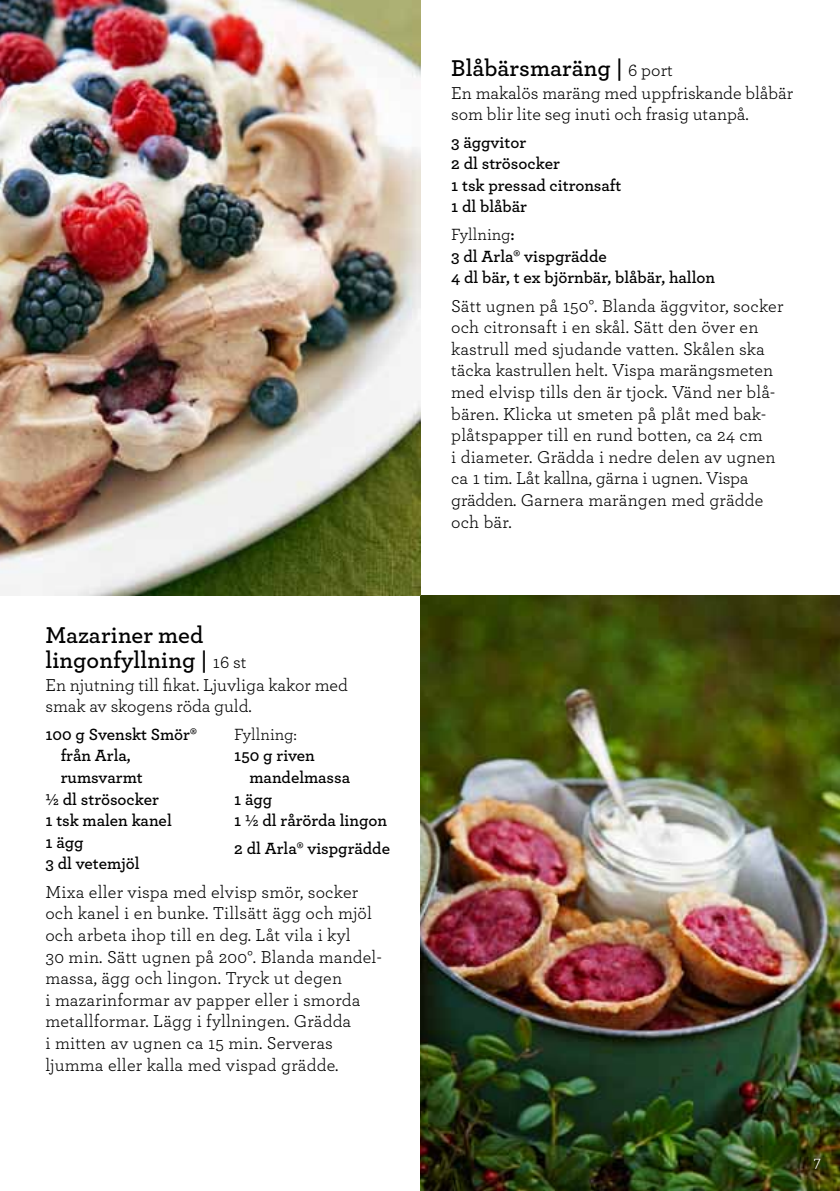
<style>
.page{position:relative;width:840px;height:1191px;background:#fff}
.page>*{position:absolute;margin:0;border:0;box-sizing:border-box;transform-origin:0 0}
.t1{font:600 24px/25px "Archer";letter-spacing:.005em;color:#000}
.t2{font:18px/21.6px "Archer";color:#000}
.t3{font:600 17px/21.6px "Archer";color:#000}
.t4{font:17px "Archer";color:#000}
.t5{font:16.4px "Archer";color:#fff}
.s1{font-weight:400;font-size:18px}
.s2{font-weight:400}
</style>
<div class="page">
<img style="left:420px;top:595px;width:419px;height:596px">
<img style="left:0;top:0;width:420px;height:595px">
<h1 class="t1" style="left:45px;top:621px;width:202px">Mazariner med lingonfyllning | <span class="s1">16 st</span></h1>
<p class="t2" style="left:45px;top:673px;width:304px">En njutning till fikat. Ljuvliga kakor med smak av skogens röda guld.</p>
<p class="t3" style="left:45px;top:722px;width:153px">100 g Svenskt Smör®</p>
<p class="t3" style="left:61px;top:744px;width:72px">från Arla,</p>
<p class="t3" style="left:61px;top:765px;width:84px">rumsvarmt</p>
<p class="t3" style="left:45px;top:787px;width:115px">½ dl strösocker</p>
<p class="t3" style="left:45px;top:808px;width:128px">1 tsk malen kanel</p>
<p class="t3" style="left:45px;top:830px;width:40px">1 ägg</p>
<p class="t3" style="left:45px;top:852px;width:96px">3 dl vetemjöl</p>
<p class="t2" style="left:45px;top:880px;width:337px">Mixa eller vispa med elvisp smör, socker och kanel i en bunke. Tillsätt ägg och mjöl och arbeta ihop till en deg. Låt vila i kyl<br>30 min. Sätt ugnen på 200°. Blanda mandel&shy;massa, ägg och lingon. Tryck ut degen<br>i mazarinformar av papper eller i smorda metallformar. Lägg i fyllningen. Grädda<br>i mitten av ugnen ca 15 min. Serveras ljumma eller kalla med vispad grädde.</p>
<p class="t4" style="left:234px;top:722px;width:64px">Fyllning:</p>
<p class="t3" style="left:234px;top:744px;width:82px">150 g riven</p>
<p class="t3" style="left:249px;top:765px;width:102px">mandelmassa</p>
<p class="t3" style="left:234px;top:787px;width:40px">1 ägg</p>
<p class="t3" style="left:234px;top:808px;width:154px">1 ½ dl rårörda lingon</p>
<p class="t3" style="left:234px;top:836px;width:157px">2 dl Arla® vispgrädde</p>
<h1 class="t1" style="left:451px;top:54px;width:223px">Blåbärsmaräng | <span class="s1">6 port</span></h1>
<p class="t2" style="left:451px;top:81px;width:343px">En makalös maräng med uppfriskande blåbär som blir lite seg inuti och frasig utanpå.</p>
<p class="t3" style="left:451px;top:130px;width:172px">3 äggvitor<br>2 dl strösocker<br>1 tsk pressad citronsaft<br>1 dl blåbär</p>
<p class="t3" style="left:451px;top:222px;width:265px"><span class="s2">Fyllning</span>:<br>3 dl Arla® vispgrädde<br>4 dl bär, t ex björnbär, blåbär, hallon</p>
<p class="t2" style="left:451px;top:294px;width:333px">Sätt ugnen på 150°. Blanda äggvitor, socker och citronsaft i en skål. Sätt den över en kastrull med sjudande vatten. Skålen ska täcka kastrullen helt. Vispa marängsmeten med elvisp tills den är tjock. Vänd ner blå&shy;bären. Klicka ut smeten på plåt med bak&shy;plåtspapper till en rund botten, ca 24 cm<br>i diameter. Grädda i nedre delen av ugnen ca 1 tim. Låt kallna, gärna i ugnen. Vispa grädden. Garnera marängen med grädde och bär.</p>
<p class="t5" style="left:813px;top:1149px;width:9px">7</p>
</div>
